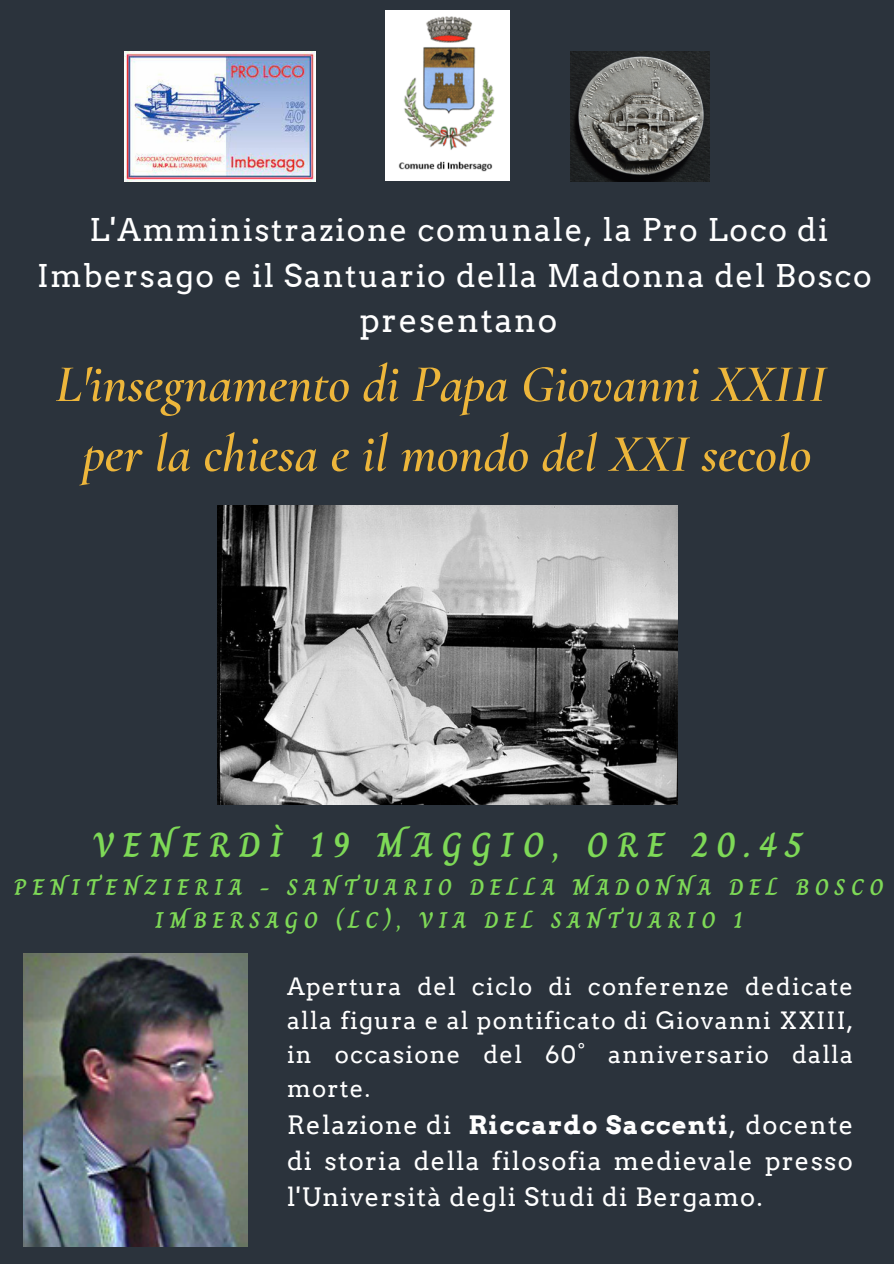
<style>
.page{position:relative;width:894px;height:1264px;background:#fff}
.page>*{position:absolute;margin:0;border:0;box-sizing:border-box;transform-origin:0 0}
.t1{font:italic 600 53.25px "Cormorant Garamond";color:#edb63b}
.t2{font:700 34.8px "Charm";letter-spacing:.25em;color:#7ed957}
.t3{font:32.85px "Arvo";letter-spacing:.05em;color:#fff}
.t4{font:31.35px/45px "Arvo";letter-spacing:.05em;color:#fff;text-align:center}
.t5{font:25.35px/36px "Arvo";letter-spacing:.05em;color:#fff;text-align:justify}
.t6{font:23.85px/33.8px "Arvo";letter-spacing:.05em;color:#fff;text-align:justify}
.t7{font:700 22.8px "Charm";letter-spacing:.25em;color:#7ed957}
.s1{font-weight:700}
</style>
<div class="page">
<div style="left:0;top:0;width:893px;height:1263px;background:#2b333c"></div>
<img style="left:385px;top:11px;width:124px;height:170px">
<img style="left:124px;top:52px;width:192px;height:129px">
<img style="left:217px;top:506px;width:460px;height:298px">
<img style="left:23px;top:953px;width:224px;height:292px">
<img style="left:570px;top:52px;width:139px;height:129px">
<p class="t4" style="left:37px;top:208px;width:836px">L'Amministrazione comunale, la Pro Loco di<br>Imbersago e il Santuario della Madonna del Bosco</p>
<p class="t3" style="left:360px;top:300px;width:199px">presentano</p>
<p class="t1" style="left:55px;top:352px;width:772px">L'insegnamento di Papa Giovanni XXIII</p>
<p class="t1" style="left:83px;top:421px;width:729px">per la chiesa e il mondo del XXI secolo</p>
<p class="t2" style="left:93px;top:818px;width:710px">VENERDÌ 19 MAGGIO, ORE 20.45</p>
<p class="t7" style="left:14px;top:870px;width:870px">PENITENZIERIA - SANTUARIO DELLA MADONNA DEL BOSCO</p>
<p class="t7" style="left:155px;top:902px;width:589px">IMBERSAGO (LC), VIA DEL SANTUARIO 1</p>
<p class="t6" style="left:287px;top:970px;width:568px">Apertura del ciclo di conferenze dedicate alla figura e al pontificato di Giovanni XXIII, in occasione del 60° anniversario dalla morte.</p>
<p class="t5" style="left:287px;top:1106px;width:567px">Relazione di <span class="s1">Riccardo Saccenti</span>, docente di storia della filosofia medievale presso l'Università degli Studi di Bergamo.</p>
</div>
